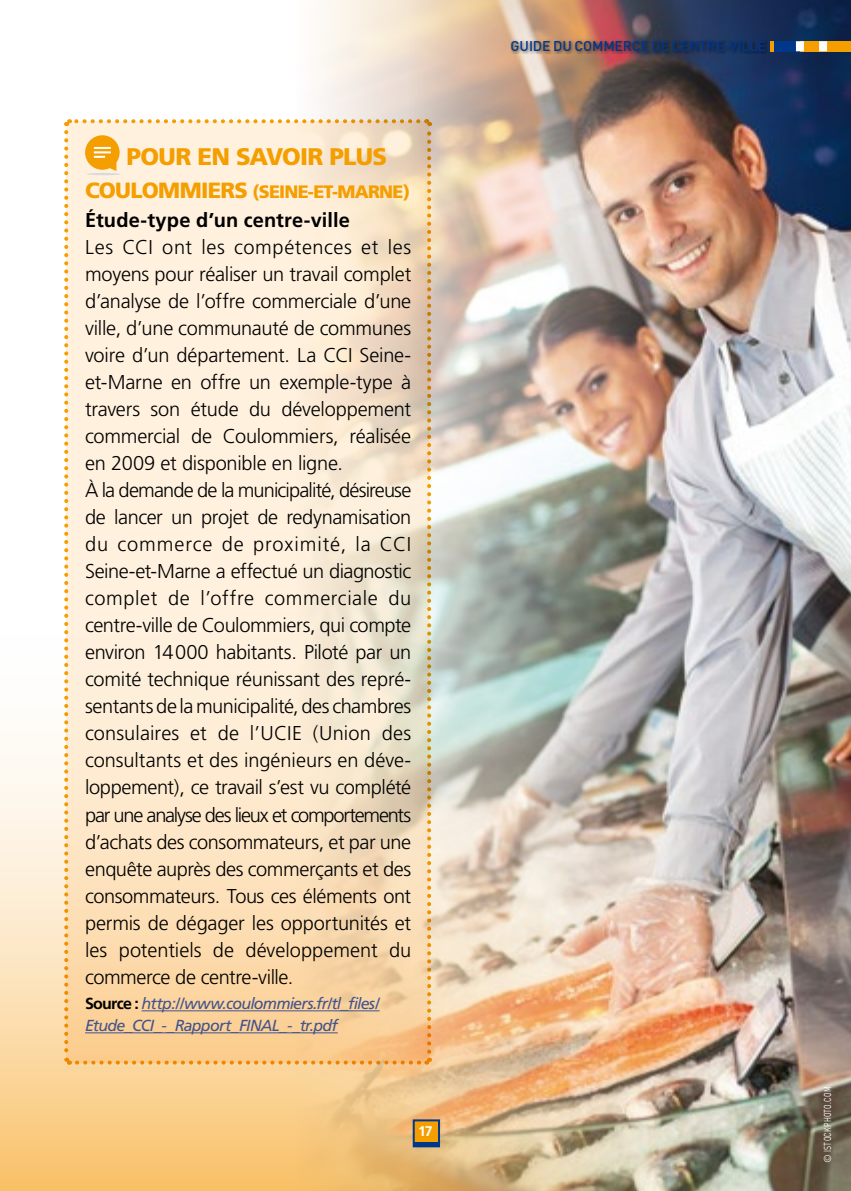
<style>
.page{position:relative;width:851px;height:1191px;background:#fff}
.page>*{position:absolute;margin:0;border:0;box-sizing:border-box;transform-origin:0 0}
.Inter_jaune{font:900 24px "Frutiger";letter-spacing:-.03em;color:#f49e00}
.txtcourant{font:300 20px/27px "Frutiger";letter-spacing:-.01em;color:#000;text-align:justify}
.TXT_bold_11pt{font:700 20px "Frutiger";letter-spacing:.005em;color:#000}
.ILF_Titre{font:900 18px "Frutiger";letter-spacing:-.045em;color:#f49e00}
.txtcourant-2{font:italic 16px/22px "Frutiger";letter-spacing:-.045em;color:#43548c}
._1_Titre_FR{font:500 14px "DIN";letter-spacing:-.005em;color:#00378b}
.t1{font:700 14px "Frutiger";color:#fff}
.ABCD{font:10px "DIN";letter-spacing:.03em;color:#fff}
.s1{font-size:22px}
.s2{font-weight:700;font-style:normal;color:#000}
</style>
<div class="page">
<svg style="left:0;top:750px;width:296px;height:441px;background:#fbd69c"></svg>
<img style="left:0;top:827px;width:1px;height:38px">
<img style="left:296px;top:0;width:554px;height:1191px">
<img style="left:0;top:750px;width:1px;height:77px">
<div style="left:414px;top:1121px;width:24px;height:22px;background:#f49e00"></div>
<div style="left:414px;top:1142px;width:24px;height:5px;background:#00378b"></div>
<div style="left:412px;top:1119px;width:28px;height:28px;border:2px solid #00378b"></div>
<div style="left:773px;top:41px;width:69px;height:10px;background:#00378b"></div>
<svg style="left:769px;top:41px;width:4px;height:10px"></svg>
<div style="left:800px;top:41px;width:50px;height:10px;background:#f49e00"></div>
<div style="left:795px;top:41px;width:8px;height:10px;background:#fff"></div>
<svg style="left:819px;top:41px;width:7px;height:10px"></svg>
<div style="left:509px;top:39px;width:258px;height:15px;background:#000;opacity:.6"></div>
<svg style="left:62px;top:117px;width:371px;height:949px;background:#f9e5c9"></svg>
<p class="Inter_jaune" style="left:126px;top:142px;width:262px">POUR EN SAVOIR PLUS</p>
<p class="ILF_Titre" style="left:85px;top:181px;width:326px"><span class="s1">COULOMMIERS</span> (SEINE-ET-MARNE)</p>
<p class="TXT_bold_11pt" style="left:85px;top:208px;width:266px">Étude-type d’un centre-ville</p>
<p class="txtcourant" style="left:85px;top:234px;width:328px">Les CCI ont les compétences et les moyens pour réaliser un travail complet d’analyse de l’offre commerciale d’une ville, d’une communauté de communes voire d’un département. La CCI Seine&shy;et-Marne en offre un exemple-type à travers son étude du développement commercial de Coulommiers, réalisée en 2009 et disponible en ligne.</p>
<p class="txtcourant" style="left:85px;top:477px;width:328px">À la demande de la municipalité, désireuse de lancer un projet de redynamisation du commerce de proximité, la CCI Seine-et-Marne a effectué un diagnostic complet de l’offre commerciale du centre-ville de Coulommiers, qui compte environ 14000 habitants. Piloté par un comité technique réunissant des repré&shy;sentants de la municipalité, des chambres consulaires et de l’UCIE (Union des consultants et des ingénieurs en déve&shy;loppement), ce travail s’est vu complété par une analyse des lieux et comportements d’achats des consommateurs, et par une enquête auprès des commerçants et des consommateurs. Tous ces éléments ont permis de dégager les opportunités et les potentiels de développement du commerce de centre-ville.</p>
<p class="txtcourant-2" style="left:85px;top:992px;width:296px"><span class="s2">Source :</span> http://www.coulommiers.fr/tl_files/<br>Etude_CCI_-_Rapport_FINAL_-_tr.pdf</p>
<p class="t1" style="left:418px;top:1123px;width:16px">17</p>
<p class="_1_Titre_FR" style="left:510px;top:37px;width:257px">GUIDE DU COMMERCE DE CENTRE-VILLE</p>
<p class="ABCD" style="left:821px;top:1162px;width:77px;rotate:-90deg">© ISTOCKPHOTO.COM</p>
</div>
